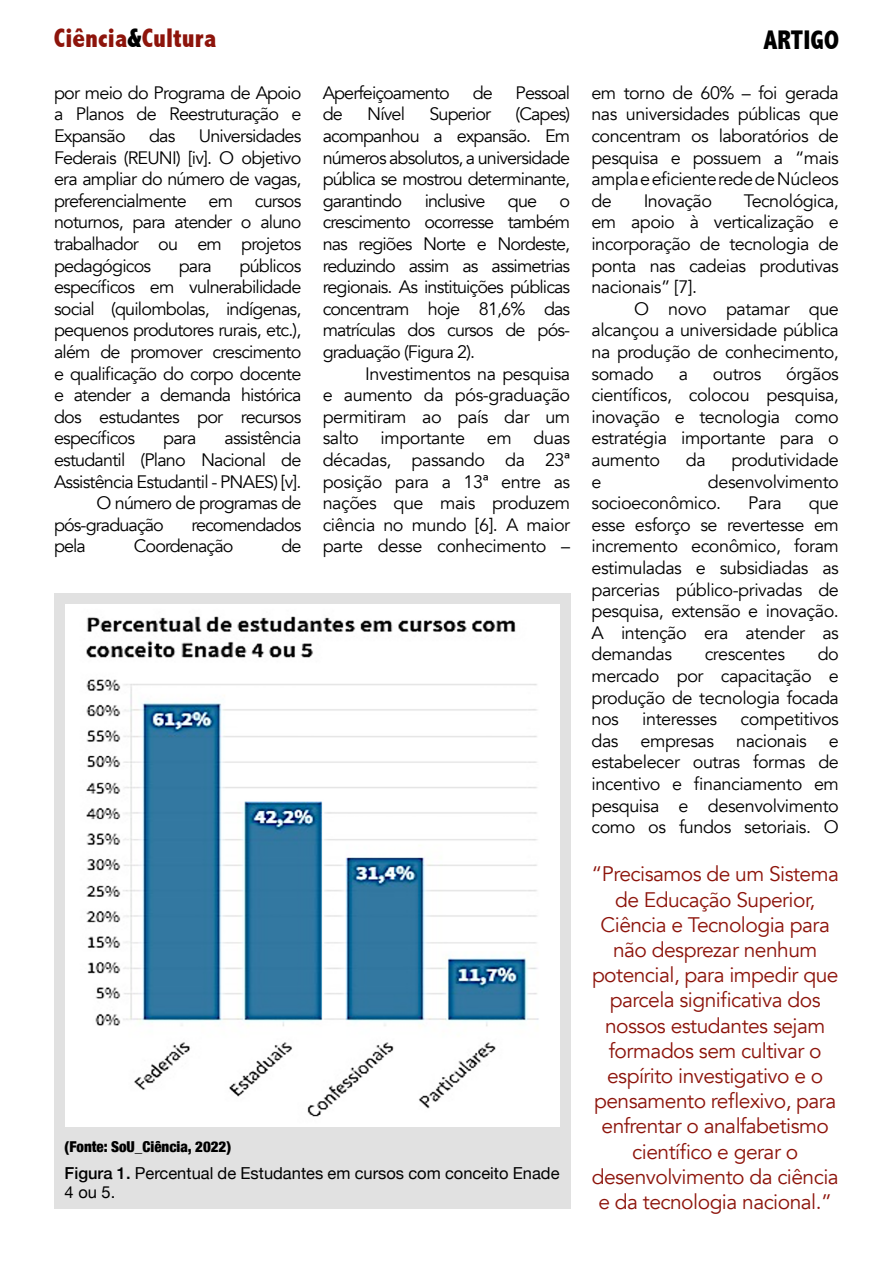
<style>
.page{position:relative;width:893px;height:1263px;background:#fff}
.page>*{position:absolute;margin:0;border:0;box-sizing:border-box;transform-origin:0 0}
.t1{font:800 condensed 27px "Abadi";color:#8d140b}
.t2{font:800 condensed 27px "Abadi";color:#000}
.t3{font:21px/25.2px "Avenir";letter-spacing:-.025em;color:#8d140b;text-align:center}
.t4{font:18px/21.6px "Avenir";letter-spacing:-.03em;color:#000;text-align:justify}
.t5{font:18px "Avenir";letter-spacing:-.05em;color:#000}
.t6{font:16.5px/19.8px "Helvetica Neue";color:#000}
.t7{font:900 condensed 15px "Helvetica Neue";color:#000}
.s1{color:#000}
.s2{font-weight:500}
</style>
<div class="page">
<div style="left:54px;top:593px;width:516px;height:616px;background:#e1e1e1"></div>
<div style="left:65px;top:604px;width:495px;height:522px;background:#fff"></div>
<img style="left:86px;top:616px;width:453px;height:501px">
<h1 class="t1" style="left:54px;top:22px;width:164px">Ciência<span class="s1">&amp;</span>Cultura</h1>
<h1 class="t2" style="left:763px;top:25px;width:77px">ARTIGO</h1>
<p class="t4" style="left:591px;top:82px;width:249px">em torno de 60% – foi gerada nas universidades públicas que concentram os laboratórios de pesquisa e possuem a “mais ampla e eficiente rede de Núcleos de</p>
<p class="t5" style="left:323px;top:82px;width:129px">Aperfeiçoamento</p>
<p class="t4" style="left:473px;top:82px;width:22px">de</p>
<p class="t5" style="left:516px;top:82px;width:56px">Pessoal</p>
<p class="t4" style="left:323px;top:104px;width:22px">de</p>
<p class="t4" style="left:367px;top:104px;width:39px">Nível</p>
<p class="t5" style="left:429px;top:103px;width:63px">Superior</p>
<p class="t4" style="left:54px;top:82px;width:249px">por meio do Programa de Apoio a Planos de Reestruturação e Expansão</p>
<p class="t4" style="left:323px;top:104px;width:249px;text-indent:193px">(Capes) acompanhou a expansão. Em números absolutos, a universidade pública se mostrou determinante, garantindo inclusive que o crescimento ocorresse também nas regiões Norte e Nordeste, reduzindo assim as assimetrias regionais. As instituições públicas concentram hoje 81,6% das matrículas dos cursos de pós&shy;graduação (Figura 2).</p>
<p class="t4" style="left:323px;top:363px;width:249px;text-indent:43px">Investimentos na pesquisa e aumento da pós-graduação permitiram ao país dar um salto importante em duas décadas, passando da 23ª posição para a 13ª entre as nações que mais produzem ciência no mundo [6]. A maior parte desse conhecimento –</p>
<p class="t4" style="left:54px;top:125px;width:249px;text-indent:145px">Universidades Federais (REUNI) [iv]. O objetivo era ampliar do número de vagas, preferencialmente em cursos noturnos, para atender o aluno trabalhador ou em projetos pedagógicos</p>
<p class="t4" style="left:149px;top:125px;width:28px">das</p>
<p class="t4" style="left:591px;top:190px;width:249px;text-indent:152px">Tecnológica, em apoio à verticalização e incorporação de tecnologia de ponta nas cadeias produtivas nacionais” [7].</p>
<p class="t4" style="left:591px;top:298px;width:249px;text-indent:43px">O novo patamar que alcançou a universidade pública na produção de conhecimento, somado</p>
<p class="t4" style="left:644px;top:190px;width:70px">Inovação</p>
<p class="t4" style="left:54px;top:255px;width:249px;text-indent:185px">públicos específicos em vulnerabilidade social (quilombolas, indígenas, pequenos produtores rurais, etc.), além de promover crescimento e qualificação do corpo docente e atender a demanda histórica dos estudantes por recursos específicos</p>
<p class="t4" style="left:179px;top:255px;width:35px">para</p>
<p class="t4" style="left:591px;top:363px;width:249px;text-indent:195px">órgãos científicos, colocou pesquisa, inovação e tecnologia como estratégia importante para o aumento</p>
<p class="t4" style="left:679px;top:363px;width:11px">a</p>
<p class="t4" style="left:713px;top:363px;width:50px">outros</p>
<p class="t4" style="left:163px;top:428px;width:35px">para</p>
<p class="t4" style="left:225px;top:428px;width:78px">assistência</p>
<p class="t4" style="left:54px;top:449px;width:249px">estudantil (Plano Nacional de</p>
<p class="t4" style="left:54px;top:471px;width:249px">Assistência Estudantil - PNAES) [v].</p>
<p class="t5" style="left:97px;top:492px;width:206px">O número de programas de</p>
<p class="t5" style="left:54px;top:514px;width:111px">pós-graduação</p>
<p class="t5" style="left:191px;top:514px;width:112px">recomendados</p>
<p class="t4" style="left:54px;top:536px;width:33px">pela</p>
<p class="t5" style="left:134px;top:535px;width:101px">Coordenação</p>
<p class="t4" style="left:281px;top:536px;width:22px">de</p>
<p class="t4" style="left:686px;top:449px;width:21px">da</p>
<p class="t4" style="left:731px;top:449px;width:109px">produtividade</p>
<p class="t4" style="left:591px;top:471px;width:249px;text-indent:116px">desenvolvimento socioeconômico.</p>
<p class="t4" style="left:591px;top:471px;width:12px">e</p>
<p class="t4" style="left:748px;top:493px;width:35px">Para</p>
<p class="t4" style="left:591px;top:493px;width:249px;text-indent:217px">que esse esforço se revertesse em incremento econômico, foram estimuladas e subsidiadas as parcerias público-privadas de pesquisa, extensão e inovação.<br>A intenção era atender as demandas</p>
<p class="t4" style="left:591px;top:644px;width:249px;text-indent:226px">do mercado por capacitação e produção de tecnologia focada nos</p>
<p class="t4" style="left:705px;top:644px;width:82px">crescentes</p>
<p class="t4" style="left:591px;top:709px;width:249px;text-indent:149px">competitivos das empresas nacionais e estabelecer outras formas de incentivo e financiamento em pesquisa e desenvolvimento como os fundos setoriais. O</p>
<p class="t3" style="left:591px;top:862px;width:249px">“Precisamos de um Sistema de Educação Superior,<br>Ciência e Tecnologia para não desprezar nenhum potencial, para impedir que parcela significativa dos nossos estudantes sejam formados sem cultivar o espírito investigativo e o pensamento reflexivo, para enfrentar o analfabetismo científico e gerar o desenvolvimento da ciência e da tecnologia nacional.”</p>
<p class="t4" style="left:642px;top:709px;width:76px">interesses</p>
<p class="t7" style="left:65px;top:1134px;width:168px">(Fonte: SoU_Ciência, 2022)</p>
<p class="t6" style="left:65px;top:1164px;width:496px"><span class="s2">Figura 1.</span> Percentual de Estudantes em cursos com conceito Enade<br>4 ou 5.</p>
</div>
